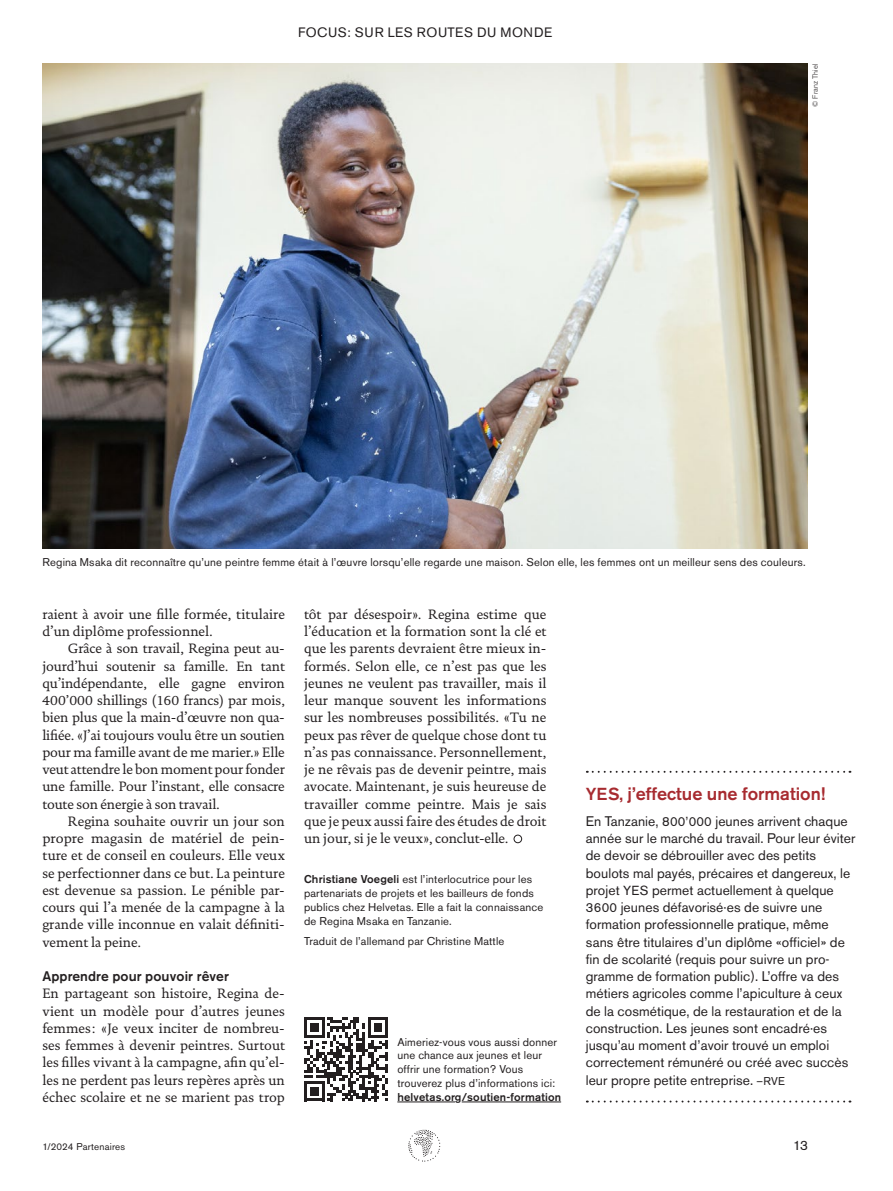
<style>
.page{position:relative;width:893px;height:1191px;background:#fff}
.page>*{position:absolute;margin:0;border:0;box-sizing:border-box;transform-origin:0 0}
.t1{font:500 18px "Akzidenz Grotesk BE";color:#a72b30}
.t2{font:13.8px/17.2px "DTL Documenta TOT";color:#231f20;text-align:justify}
.t3{font:13.8px/17.2px "Akzidenz Grotesk BE";letter-spacing:.005em;color:#231f20}
.t4{font:500 13.8px "Akzidenz Grotesk BE";letter-spacing:.01em;color:#231f20}
.t5{font:13.5px "Akzidenz Grotesk BE";letter-spacing:.045em;color:#231f20}
.t6{font:11.25px/13.8px "Akzidenz Grotesk BE";letter-spacing:.015em;color:#231f20}
.t7{font:500 11.25px "Akzidenz Grotesk BE";letter-spacing:.015em;color:#231f20}
.t8{font:9.75px "Akzidenz Grotesk BE";letter-spacing:.02em;color:#231f20}
.t9{font:300 7.5px "Akzidenz Grotesk BE";letter-spacing:.02em;color:#231f20}
.s1{font-size:13.05px}
.s2{font-weight:500}
.s3{font-size:17.25px}
.s4{font-size:11.25px}
</style>
<div class="page">
<svg style="left:408px;top:1129px;width:32px;height:32px"></svg>
<div style="left:514px;top:834px;width:8px;height:9px;border:1px solid #231f20;border-radius:50%"></div>
<svg style="left:587px;top:771px;width:263px;height:1px"></svg>
<svg style="left:587px;top:1100px;width:263px;height:2px"></svg>
<img style="left:43px;top:63px;width:765px;height:485px">
<svg style="left:304px;top:1017px;width:84px;height:84px"></svg>
<hr style="left:397px;top:1101px;width:58px;height:1px;background:#231f20">
<hr style="left:462px;top:1101px;width:99px;height:1px;background:#231f20">
<p class="t5" style="left:298px;top:25px;width:256px">FOCUS: SUR LES ROUTES DU MONDE</p>
<p class="t9" style="left:811px;top:107px;width:45px;rotate:-90deg">© Franz Thiel</p>
<p class="t6" style="left:43px;top:555px;width:765px">Regina Msaka dit reconnaître qu’une peintre femme était à l’œuvre lorsqu’elle regarde une maison. Selon elle, les femmes ont un meilleur sens des couleurs.</p>
<p class="t2" style="left:42px;top:605px;width:244px">raient à avoir une fille formée, titulaire d’un diplôme professionnel.</p>
<p class="t2" style="left:42px;top:640px;width:244px;text-indent:26px">Grâce à son travail, Regina peut au&shy;jourd’hui soutenir sa famille. En tant qu’indépendante, elle gagne environ <span class="s1">400’000</span> shillings (<span class="s1">160</span> francs) par mois, bien plus que la main-d’œuvre non qua&shy;lifiée. «J’ai toujours voulu être un soutien pour ma famille avant de me marier.» Elle veut attendre le bon moment pour fonder une famille. Pour l’instant, elle consacre toute son énergie à son travail.</p>
<p class="t2" style="left:42px;top:812px;width:244px;text-indent:26px">Regina souhaite ouvrir un jour son propre magasin de matériel de pein&shy;ture et de conseil en couleurs. Elle veux se perfectionner dans ce but. La peinture est devenue sa passion. Le pénible par&shy;cours qui l’a menée de la campagne à la grande ville inconnue en valait définiti&shy;vement la peine.</p>
<p class="t4" style="left:42px;top:967px;width:188px">Apprendre pour pouvoir rêver</p>
<p class="t2" style="left:42px;top:985px;width:244px">En partageant son histoire, Regina de&shy;vient un modèle pour d’autres jeunes femmes: «Je veux inciter de nombreu&shy;ses femmes à devenir peintres. Surtout les filles vivant à la campagne, afin qu’el&shy;les ne perdent pas leurs repères après un échec scolaire et ne se marient pas trop</p>
<p class="t2" style="left:304px;top:605px;width:244px">tôt par désespoir». Regina estime que l’éducation et la formation sont la clé et que les parents devraient être mieux in&shy;formés. Selon elle, ce n’est pas que les jeunes ne veulent pas travailler, mais il leur manque souvent les informations sur les nombreuses possibilités. «Tu ne peux pas rêver de quelque chose dont tu n’as pas connaissance. Personnellement, je ne rêvais pas de devenir peintre, mais avocate. Maintenant, je suis heureuse de travailler comme peintre. Mais je sais que je peux aussi faire des études de droit un jour, si je le veux», conclut-elle.</p>
<p class="t6" style="left:304px;top:872px;width:241px"><span class="s2">Christiane Voegeli</span> est l’interlocutrice pour les partenariats de projets et les bailleurs de fonds publics chez Helvetas. Elle a fait la connaissance de Regina Msaka en Tanzanie.</p>
<p class="t6" style="left:304px;top:934px;width:202px">Traduit de l’allemand par Christine Mattle</p>
<p class="t6" style="left:397px;top:1034px;width:161px">Aimeriez-vous vous aussi donner une chance aux jeunes et leur offrir une formation? Vous trouverez plus d’informations ici:</p>
<p class="t7" style="left:397px;top:1090px;width:165px">helvetas.org/soutien-formation</p>
<h1 class="t1" style="left:586px;top:782px;width:241px"><span class="s3">YES,</span> j’effectue une formation!</h1>
<p class="t3" style="left:586px;top:812px;width:271px">En Tanzanie, <span class="s1">800’000</span> jeunes arrivent chaque année sur le marché du travail. Pour leur éviter de devoir se débrouiller avec des petits boulots mal payés, précaires et dangereux, le projet <span class="s1">YES</span> permet actuellement à quelque <span class="s1">3600</span> jeunes défavorisé·es de suivre une formation professionnelle pratique, même sans être titulaires d’un diplôme «officiel» de fin de scolarité (requis pour suivre un pro&shy;gramme de formation public). L’offre va des métiers agricoles comme l’apiculture à ceux de la cosmétique, de la restauration et de la construction. Les jeunes sont encadré·es jusqu’au moment d’avoir trouvé un emploi correctement rémunéré ou créé avec succès leur propre petite entreprise. <span class="s4">–RVE</span></p>
<p class="t8" style="left:43px;top:1140px;width:84px">1/2024 Partenaires</p>
<p class="t5" style="left:793px;top:1137px;width:16px">13</p>
</div>
